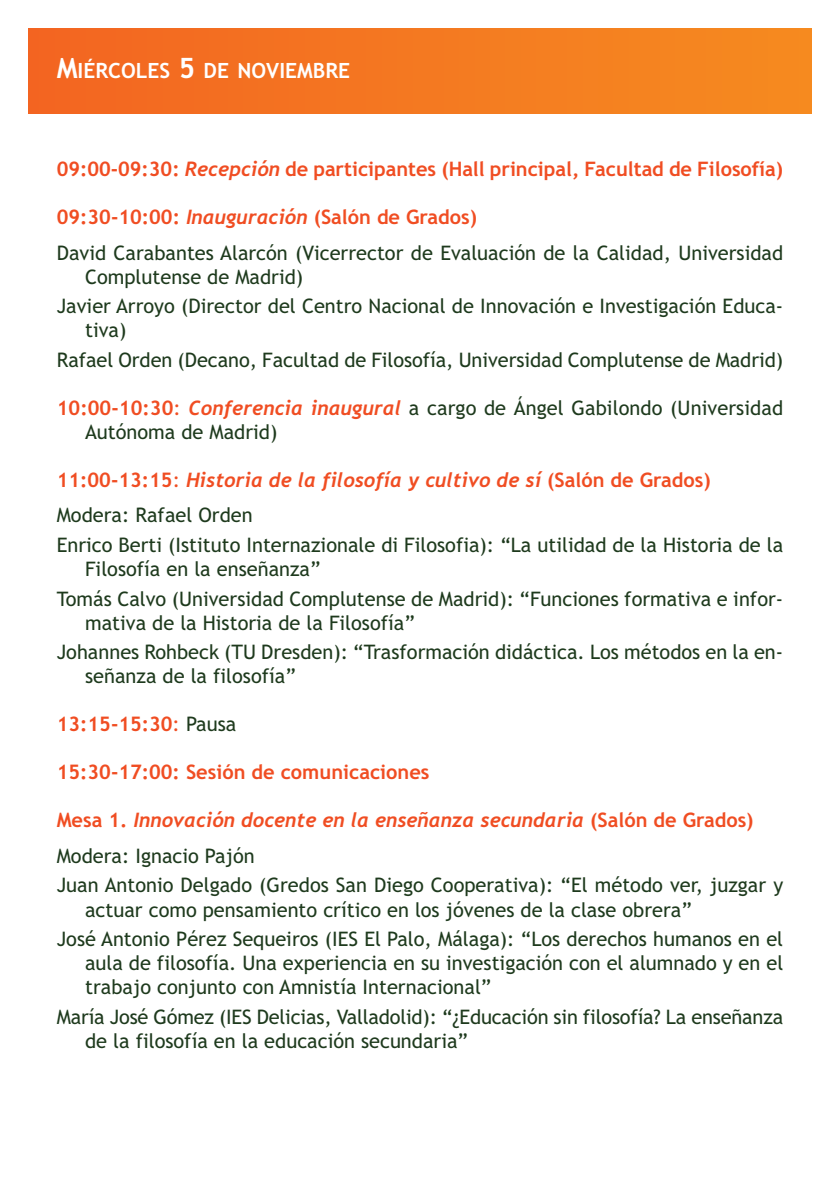
<style>
.page{position:relative;width:840px;height:1191px;background:#fff}
.page>*{position:absolute;margin:0;border:0;box-sizing:border-box;transform-origin:0 0}
.t1{font:700 21px "Trebuchet MS";color:#fff}
.t2{font:20px/29.6px "Trebuchet MS";color:#1e3a1d}
.t3{font:700 20px "Trebuchet MS";color:#f04d22}
.t4{font:italic 700 20px "Trebuchet";color:#f04d22}
.s1{font-size:28px}
.s2{font-family:"Trebuchet";font-style:italic}
.s3{font-weight:700;color:#f04d22}
.s4{font-family:"Trebuchet";font-weight:700;font-style:italic;color:#f04d22}
.s5{color:#f04d22}
.s6{font-family:"Trebuchet MS";font-style:normal}
.s7{font-family:"Trebuchet MS";font-weight:400;font-style:normal}
.s8{font-weight:400}
.s9{font-weight:400;color:#1e3a1d}
</style>
<div class="page">
<div style="left:28px;top:28px;width:783px;height:85px;background:linear-gradient(to right,#f36522,#f68b20)"></div>
<p class="t1" style="left:57px;top:59px;width:295px"><span class="s1">M</span>IÉRCOLES <span class="s1">5</span> DE NOVIEMBRE</p>
<p class="t3" style="left:57px;top:158px;width:727px">09:00-09:30: <span class="s2">Recepción</span> de participantes (Hall principal, Facultad de Filosofía)</p>
<p class="t2" style="left:57px;top:200px;width:727px;line-height:35.4px"><span class="s3">09:30-10:00:</span> <span class="s4">Inauguración</span> <span class="s3">(Salón de Grados)<br></span>David Carabantes Alarcón (Vicerrector de Evaluación de la Calidad, Universidad</p>
<p class="t2" style="left:57px;top:262px;width:727px;text-indent:28px">Complutense de Madrid)<br>Javier Arroyo (Director del Centro Nacional de Innovación e Investigación Educa-</p>
<p class="t2" style="left:57px;top:315px;width:727px;text-indent:28px">tiva)<br>Rafael Orden (Decano, Facultad de Filosofía, Universidad Complutense de Madrid)</p>
<p class="t2" style="left:85px;top:396px;width:699px;line-height:24px;text-indent:-28px"><span class="s3">10:00-10:30</span><span class="s5">:</span> <span class="s4">Conferencia inaugural</span> a cargo de Ángel Gabilondo (Universidad<br>Autónoma de Madrid)</p>
<p class="t4" style="left:57px;top:468px;width:655px"><span class="s6">11:00-13:15</span><span class="s7">:</span> Historia de la filosofía y cultivo de sí <span class="s6">(Salón de Grados)</span></p>
<p class="t2" style="left:57px;top:500px;width:727px">Modera: Rafael Orden<br>Enrico Berti (Istituto Internazionale di Filosofia): “La utilidad de la Historia de la</p>
<p class="t2" style="left:57px;top:554px;width:727px;text-indent:28px">Filosofía en la enseñanza”<br>Tomás Calvo (Universidad Complutense de Madrid): “Funciones formativa e infor-</p>
<p class="t2" style="left:57px;top:608px;width:727px;text-indent:28px">mativa de la Historia de la Filosofía”<br>Johannes Rohbeck (TU Dresden): “Trasformación didáctica. Los métodos en la en-</p>
<p class="t2" style="left:85px;top:661px;width:212px">señanza de la filosofía”</p>
<p class="t3" style="left:57px;top:713px;width:181px">13:15-15:30<span class="s8">:</span> <span class="s9">Pausa</span></p>
<p class="t3" style="left:57px;top:761px;width:374px">15:30-17:00: Sesión de comunicaciones</p>
<p class="t4" style="left:57px;top:809px;width:698px"><span class="s6">Mesa 1.</span> Innovación docente en la enseñanza secundaria <span class="s6">(Salón de Grados)</span></p>
<p class="t2" style="left:57px;top:841px;width:727px">Modera: Ignacio Pajón<br>Juan Antonio Delgado (Gredos San Diego Cooperativa): “El método ver, juzgar y</p>
<p class="t2" style="left:57px;top:894px;width:727px;text-indent:28px">actuar como pensamiento crítico en los jóvenes de la clase obrera”<br>José Antonio Pérez Sequeiros (IES El Palo, Málaga): “Los derechos humanos en el</p>
<p class="t2" style="left:85px;top:951px;width:699px;line-height:24px">aula de filosofía. Una experiencia en su investigación con el alumnado y en el trabajo conjunto con Amnistía Internacional”</p>
<p class="t2" style="left:85px;top:1005px;width:699px;line-height:24px;text-indent:-28px">María José Gómez (IES Delicias, Valladolid): “¿Educación sin filosofía? La enseñanza de la filosofía en la educación secundaria”</p>
</div>
